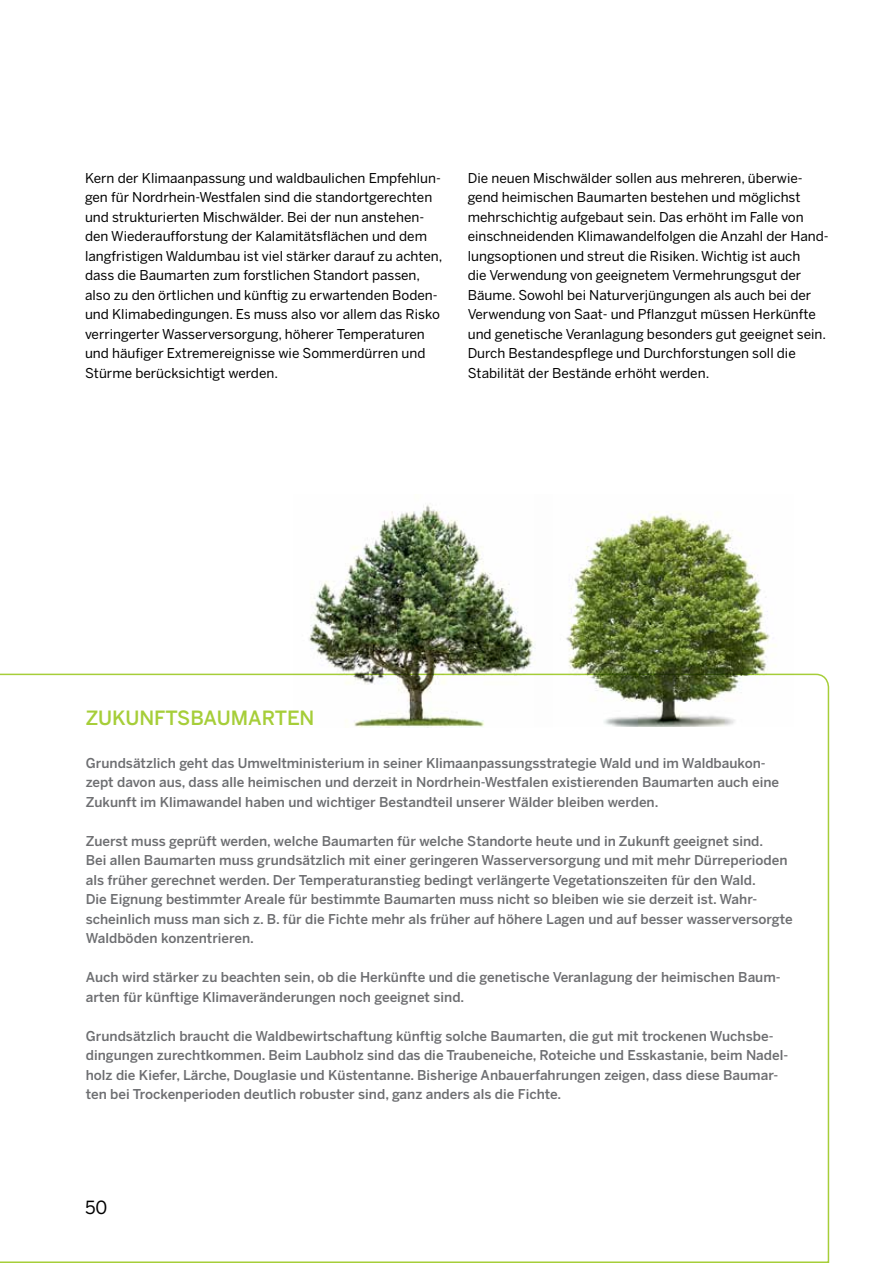
<style>
.page{position:relative;width:893px;height:1263px;background:#fff}
.page>*{position:absolute;margin:0;border:0;box-sizing:border-box;transform-origin:0 0}
.t1{font:500 19.5px "Benton Sans";color:#a6ce39}
.t2{font:18px "Benton Sans";color:#000}
.t3{font:500 13.5px/19.5px "Benton Sans";color:#6d6e71}
.t4{font:13.5px/19.5px "Benton Sans";color:#000}
</style>
<div class="page">
<hr style="left:892px;top:0;width:1px;height:1263px;background:#e6e7e8">
<svg style="left:0;top:673px;width:830px;height:590px"></svg>
<img style="left:293px;top:505px;width:242px;height:222px">
<img style="left:535px;top:511px;width:259px;height:216px">
<p class="t4" style="left:85px;top:168px;width:359px">Kern der Klimaanpassung und waldbaulichen Empfehlun&shy;gen für Nordrhein-Westfalen sind die standortgerechten und strukturierten Mischwälder. Bei der nun anstehen&shy;den Wiederaufforstung der Kalamitätsflächen und dem langfristigen Waldumbau ist viel stärker darauf zu achten, dass die Baumarten zum forstlichen Standort passen, also zu den örtlichen und künftig zu erwartenden Boden&shy;und Klimabedingungen. Es muss also vor allem das Risko verringerter Wasserversorgung, höherer Temperaturen und häufiger Extremereignisse wie Sommerdürren und Stürme berücksichtigt werden.</p>
<p class="t4" style="left:468px;top:168px;width:363px">Die neuen Mischwälder sollen aus mehreren, überwie&shy;gend heimischen Baumarten bestehen und möglichst mehrschichtig aufgebaut sein. Das erhöht im Falle von einschneidenden Klimawandelfolgen die Anzahl der Hand&shy;lungsoptionen und streut die Risiken. Wichtig ist auch<br>die Verwendung von geeignetem Vermehrungsgut der Bäume. Sowohl bei Naturverjüngungen als auch bei der Verwendung von Saat- und Pflanzgut müssen Herkünfte und genetische Veranlagung besonders gut geeignet sein.<br>Durch Bestandespflege und Durchforstungen soll die Stabilität der Bestände erhöht werden.</p>
<h3 class="t1" style="left:86px;top:706px;width:230px">ZUKUNFTSBAUMARTEN</h3>
<p class="t3" style="left:86px;top:753px;width:695px">Grundsätzlich geht das Umweltministerium in seiner Klimaanpassungsstrategie Wald und im Waldbaukon&shy;zept davon aus, dass alle heimischen und derzeit in Nordrhein-Westfalen existierenden Baumarten auch eine<br>Zukunft im Klimawandel haben und wichtiger Bestandteil unserer Wälder bleiben werden.</p>
<p class="t3" style="left:86px;top:831px;width:708px">Zuerst muss geprüft werden, welche Baumarten für welche Standorte heute und in Zukunft geeignet sind.<br>Bei allen Baumarten muss grundsätzlich mit einer geringeren Wasserversorgung und mit mehr Dürreperioden als früher gerechnet werden. Der Temperaturanstieg bedingt verlängerte Vegetationszeiten für den Wald.<br>Die Eignung bestimmter Areale für bestimmte Baumarten muss nicht so bleiben wie sie derzeit ist. Wahr&shy;scheinlich muss man sich z. B. für die Fichte mehr als früher auf höhere Lagen und auf besser wasserversorgte Waldböden konzentrieren.</p>
<p class="t3" style="left:86px;top:967px;width:696px">Auch wird stärker zu beachten sein, ob die Herkünfte und die genetische Veranlagung der heimischen Baum&shy;arten für künftige Klimaveränderungen noch geeignet sind.</p>
<p class="t3" style="left:86px;top:1026px;width:704px">Grundsätzlich braucht die Waldbewirtschaftung künftig solche Baumarten, die gut mit trockenen Wuchsbe&shy;dingungen zurechtkommen. Beim Laubholz sind das die Traubeneiche, Roteiche und Esskastanie, beim Nadel&shy;holz die Kiefer, Lärche, Douglasie und Küstentanne. Bisherige Anbauerfahrungen zeigen, dass diese Baumar&shy;ten bei Trockenperioden deutlich robuster sind, ganz anders als die Fichte.</p>
<h2 class="t2" style="left:85px;top:1196px;width:24px">50</h2>
</div>
